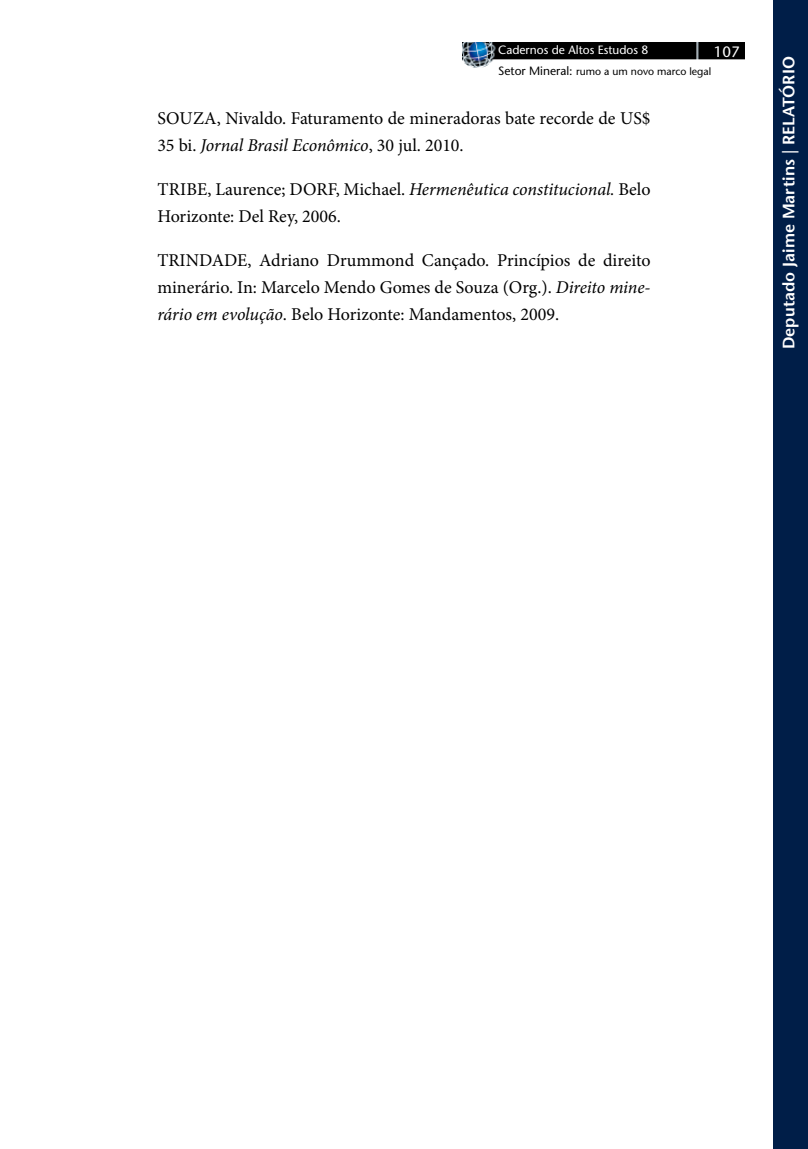
<style>
.page{position:relative;width:808px;height:1149px;background:#fff}
.page>*{position:absolute;margin:0;border:0;box-sizing:border-box;transform-origin:0 0}
.t1{font:18px/27px "Minion Pro";color:#000}
.t2{font:600 16.5px "Stone Sans";letter-spacing:.005em;color:#fff}
.t3{font:500 15px "Stone Sans Std";color:#fff}
.t4{font:500 12px "Stone Sans Std";color:#fff}
.t5{font:500 10.5px "Stone Sans Std";color:#000}
.s1{font-size:12px}
.s2{font-style:italic}
</style>
<div class="page">
<img style="left:462px;top:42px;width:282px;height:26px">
<div style="left:773px;top:0;width:35px;height:1148px;background:#001e48"></div>
<p class="t4" style="left:498px;top:43px;width:152px">Cadernos de Altos Estudos 8</p>
<p class="t5" style="left:498px;top:65px;width:215px"><span class="s1">Setor Mineral:</span> rumo a um novo marco legal</p>
<p class="t3" style="left:714px;top:43px;width:27px">107</p>
<p class="t1" style="left:157px;top:104px;width:495px;text-indent:59px">, Nivaldo. Faturamento de mineradoras bate recorde de US$<br>35 bi. <span class="s2">Jornal Brasil Econômico</span>, 30 jul. 2010.</p>
<p class="t1" style="left:157px;top:175px;width:495px">TRIBE, Laurence; DORF, Michael. <span class="s2">Hermenêutica constitucional.</span> Belo<br>Horizonte: Del Rey, 2006.</p>
<p class="t1" style="left:157px;top:246px;width:495px;text-align:justify">TRINDADE, Adriano Drummond Cançado. Princípios de direito minerário. In: Marcelo Mendo Gomes de Souza (Org.). <span class="s2">Direito mine&shy;rário em evolução</span>. Belo Horizonte: Mandamentos, 2009.</p>
<p class="t1" style="left:157px;top:104px;width:23px">Souza</p>
<p class="t2" style="left:779px;top:349px;width:294px;rotate:-90deg">Deputado Jaime Martins | RELATÓRIO</p>
</div>
